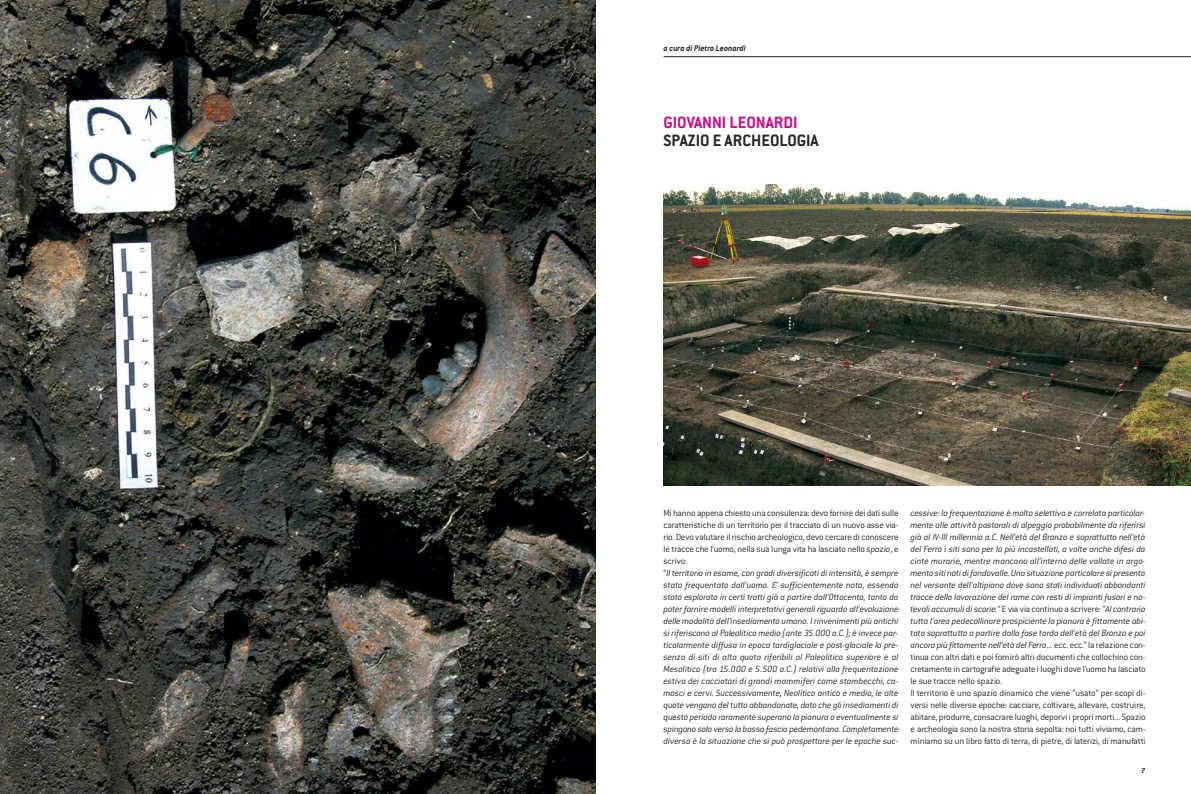
<style>
.page{position:relative;width:1191px;height:794px;background:#fff}
.page>*{position:absolute;margin:0;border:0;box-sizing:border-box;transform-origin:0 0}
.t1{font:18px "Conduit ITCTT Bold TT";color:#272627}
.t2{font:18px "Conduit ITCTT Bold TT";color:#ca0d89}
.t3{font:9.8px/12px "Conduit ITCTT Light Italic TT";letter-spacing:-.015em;color:#272627;text-align:justify}
.t4{font:9.8px/12px "Conduit ITCTT Light";letter-spacing:-.015em;color:#272627;text-align:justify}
.t5{font:italic 9px "Conduit ITCTT Bold";color:#272627}
.t6{font:8px "Conduit ITCTT Bold TT";color:#272627}
.s1{font-family:"Conduit ITCTT Light Italic TT"}
.s2{font-family:"Conduit ITCTT Light"}
</style>
<div class="page">
<img style="left:0;top:0;width:595px;height:794px">
<hr style="left:663px;top:56px;width:528px;height:1px;background:#272627">
<img style="left:663px;top:184px;width:527px;height:302px">
<p class="t6" style="left:45px;top:765px;width:6px">6</p>
<p class="t5" style="left:663px;top:43px;width:84px">a cura di Pietro Leonardi</p>
<h1 class="t2" style="left:663px;top:112px;width:135px">GIOVANNI LEONARDI</h1>
<h1 class="t1" style="left:663px;top:130px;width:157px">SPAZIO E ARCHEOLOGIA</h1>
<p class="t4" style="left:663px;top:507px;width:236px">Mi hanno appena chiesto una consulenza: devo fornire dei dati sulle caratteristiche di un territorio per il tracciato di un nuovo asse via&shy;rio. Devo valutare il rischio archeologico, devo cercare di conoscere le tracce che l’uomo, nella sua lunga vita ha lasciato nello <span class="s1">spazio</span>, e scrivo:</p>
<p class="t3" style="left:663px;top:567px;width:236px"><span class="s2">“</span>Il territorio in esame, con gradi diversificati di intensità, è sempre stato frequentato dall’uomo. E’ sufficientemente noto, essendo stato esplorato in certi tratti già a partire dall’Ottocento, tanto da poter fornire modelli interpretativi generali riguardo all’evoluzione delle modalità dell’insediamento umano. I rinvenimenti più antichi si riferiscono al Paleolitico medio (ante 35.000 a.C.); è invece par&shy;ticolarmente diffusa in epoca tardiglaciale e post-glaciale la pre&shy;senza di siti di alta quota riferibili al Paleolitico superiore e al Mesolitico (tra 15.000 e 5.500 a.C.) relativi alla frequentazione estiva dei cacciatori di grandi mammiferi come stambecchi, ca&shy;mosci e cervi. Successivamente, Neolitico antico e medio, le alte quote vengono del tutto abbandonate, dato che gli insediamenti di questo periodo raramente superano la pianura o eventualmente si spingono solo verso la bassa fascia pedemontana. Completamente diversa è la situazione che si può prospettare per le epoche suc-</p>
<p class="t3" style="left:910px;top:507px;width:236px">cessive: la frequentazione è molto selettiva e correlata particolar&shy;mente alle attività pastorali di alpeggio probabilmente da riferirsi già al IV-III millennio a.C. Nell’età del Bronzo e soprattutto nell’età del Ferro i siti sono per lo più incastellati, a volte anche difesi da cinte murarie, mentre mancano all’interno delle vallate in argo&shy;mento siti noti di fondovalle. Una situazione particolare si presenta nel versante dell’altipiano dove sono stati individuati abbondanti tracce della lavorazione del rame con resti di impianti fusori e no&shy;tevoli accumuli di scorie.” <span class="s2">E via via continuo a scrivere:</span> “Al contrario tutta l’area pedecollinare prospiciente la pianura è fittamente abi&shy;tata soprattutto a partire dalla fase tarda dell’età del Bronzo e poi ancora più fittamente nell’età del Ferro<span class="s2">... ecc. ecc.” la relazione con-</span></p>
<p class="t4" style="left:910px;top:651px;width:236px;text-align:left">tinua con altri dati e poi fornirò altri documenti che collochino con&shy;cretamente in cartografie adeguate i luoghi dove l’uomo ha lasciato le sue tracce nello spazio.<br>Il territorio è uno spazio dinamico che viene “usato” per scopi di&shy;versi nelle diverse epoche: cacciare, coltivare, allevare, costruire, abitare, produrre, consacrare luoghi, deporvi i propri morti... Spazio e archeologia sono la nostra storia sepolta: noi tutti viviamo, cam&shy;miniamo su un libro fatto di terra, di pietre, di laterizi, di manufatti</p>
<p class="t6" style="left:1141px;top:765px;width:6px">7</p>
</div>
